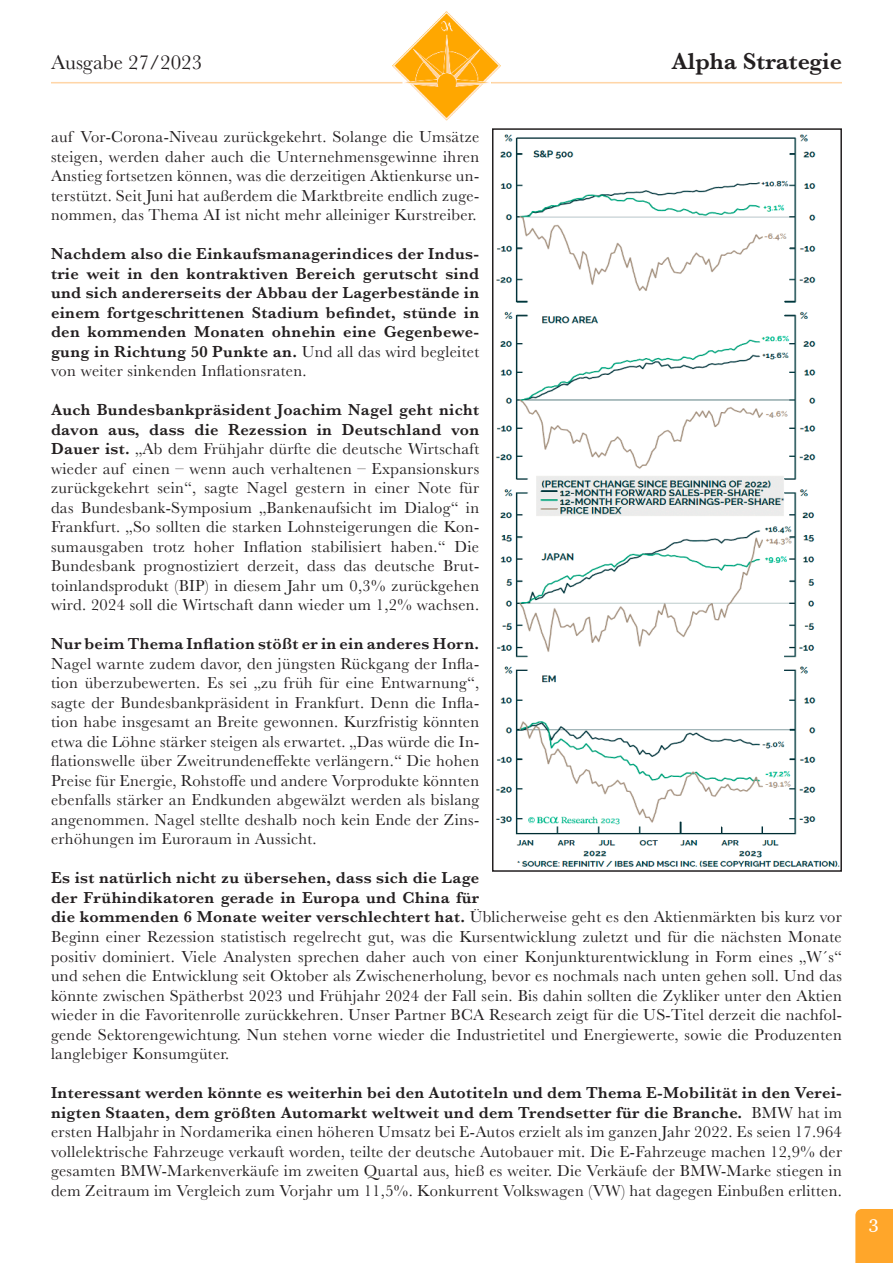
<style>
.page{position:relative;width:893px;height:1263px;background:#fff}
.page>*{position:absolute;margin:0;border:0;box-sizing:border-box;transform-origin:0 0}
.t1{font:600 24px "Baskerville";color:#231f20}
.t2{font:21px "Baskerville";color:#231f20}
.t3{font:18px "Georgia";color:#fff}
.t4{font:16.5px/19.5px "Baskerville";letter-spacing:.02em;color:#231f20;text-align:justify}
.t5{font:600 16.5px/19.5px "Baskerville";letter-spacing:.02em;color:#231f20;text-align:justify}
.s1{font-weight:400}
.s2{font-weight:600}
</style>
<div class="page">
<img style="left:51px;top:11px;width:791px;height:110px">
<svg style="left:855px;top:1209px;width:38px;height:54px"></svg>
<div style="left:869px;top:1215px;width:24px;height:30px;background:#ffa62a"></div>
<img style="left:495px;top:134px;width:344px;height:733px">
<div style="left:492px;top:128px;width:350px;height:744px;border:2px solid #231f20"></div>
<p class="t2" style="left:51px;top:55px;width:152px">Ausgabe 27/2023</p>
<h1 class="t1" style="left:671px;top:51px;width:172px">Alpha Strategie</h1>
<p class="t4" style="left:51px;top:129px;width:430px">auf Vor-Corona-Niveau zurückgekehrt. Solange die Umsätze steigen, werden daher auch die Unternehmensgewinne ihren Anstieg fortsetzen können, was die derzeitigen Aktienkurse un&shy;terstützt. Seit Juni hat außerdem die Marktbreite endlich zuge&shy;nommen, das Thema AI ist nicht mehr alleiniger Kurstreiber.</p>
<p class="t5" style="left:51px;top:244px;width:430px">Nachdem also die Einkaufsmanagerindices der Indus&shy;trie weit in den kontraktiven Bereich gerutscht sind und sich andererseits der Abbau der Lagerbestände in einem fortgeschrittenen Stadium befindet, stünde in den kommenden Monaten ohnehin eine Gegenbewe&shy;gung in Richtung 50 Punkte an. <span class="s1">Und all das wird begleitet von weiter sinkenden Inflationsraten.</span></p>
<p class="t4" style="left:51px;top:401px;width:430px"><span class="s2">Auch Bundesbankpräsident Joachim Nagel geht nicht davon aus, dass die Rezession in Deutschland von Dauer ist.</span> „Ab dem Frühjahr dürfte die deutsche Wirtschaft wieder auf einen – wenn auch verhaltenen – Expansionskurs zurückgekehrt sein“, sagte Nagel gestern in einer Note für das Bundesbank-Symposium „Bankenaufsicht im Dialog“ in Frankfurt. „So sollten die starken Lohnsteigerungen die Kon&shy;sumausgaben trotz hoher Inflation stabilisiert haben.“ Die Bundesbank prognostiziert derzeit, dass das deutsche Brut&shy;toinlandsprodukt (BIP) in diesem Jahr um 0,3% zurückgehen wird. 2024 soll die Wirtschaft dann wieder um 1,2% wachsen.</p>
<p class="t5" style="left:51px;top:634px;width:430px">Nur beim Thema Inflation stößt er in ein anderes Horn.</p>
<p class="t4" style="left:51px;top:654px;width:430px">Nagel warnte zudem davor, den jüngsten Rückgang der Infla&shy;tion überzubewerten. Es sei „zu früh für eine Entwarnung“, sagte der Bundesbankpräsident in Frankfurt. Denn die Infla&shy;tion habe insgesamt an Breite gewonnen. Kurzfristig könnten etwa die Löhne stärker steigen als erwartet. „Das würde die In&shy;flationswelle über Zweitrundeneffekte verlängern.“ Die hohen Preise für Energie, Rohstoffe und andere Vorprodukte könnten ebenfalls stärker an Endkunden abgewälzt werden als bislang angenommen. Nagel stellte deshalb noch kein Ende der Zins&shy;erhöhungen im Euroraum in Aussicht.</p>
<p class="t4" style="left:51px;top:870px;width:792px;text-align:left"><span class="s2">Es ist natürlich nicht zu übersehen, dass sich die Lage<br>der Frühindikatoren gerade in Europa und China für<br>die kommenden 6 Monate weiter verschlechtert hat.</span> Üblicherweise geht es den Aktienmärkten bis kurz vor Beginn einer Rezession statistisch regelrecht gut, was die Kursentwicklung zuletzt und für die nächsten Monate positiv dominiert. Viele Analysten sprechen daher auch von einer Konjunkturentwicklung in Form eines „W´s“ und sehen die Entwicklung seit Oktober als Zwischenerholung, bevor es nochmals nach unten gehen soll. Und das könnte zwischen Spätherbst 2023 und Frühjahr 2024 der Fall sein. Bis dahin sollten die Zykliker unter den Aktien wieder in die Favoritenrolle zurückkehren. Unser Partner BCA Research zeigt für die US-Titel derzeit die nachfol&shy;gende Sektorengewichtung. Nun stehen vorne wieder die Industrietitel und Energiewerte, sowie die Produzenten langlebiger Konsumgüter.</p>
<p class="t4" style="left:51px;top:1084px;width:792px"><span class="s2">Interessant werden könnte es weiterhin bei den Autotiteln und dem Thema E-Mobilität in den Verei&shy;nigten Staaten, dem größten Automarkt weltweit und dem Trendsetter für die Branche.</span> BMW hat im ersten Halbjahr in Nordamerika einen höheren Umsatz bei E-Autos erzielt als im ganzen Jahr 2022. Es seien 17.964 vollelektrische Fahrzeuge verkauft worden, teilte der deutsche Autobauer mit. Die E-Fahrzeuge machen 12,9% der gesamten BMW-Markenverkäufe im zweiten Quartal aus, hieß es weiter. Die Verkäufe der BMW-Marke stiegen in dem Zeitraum im Vergleich zum Vorjahr um 11,5%. Konkurrent Volkswagen (VW) hat dagegen Einbußen erlitten.</p>
<p class="t3" style="left:869px;top:1215px;width:11px">3</p>
</div>
